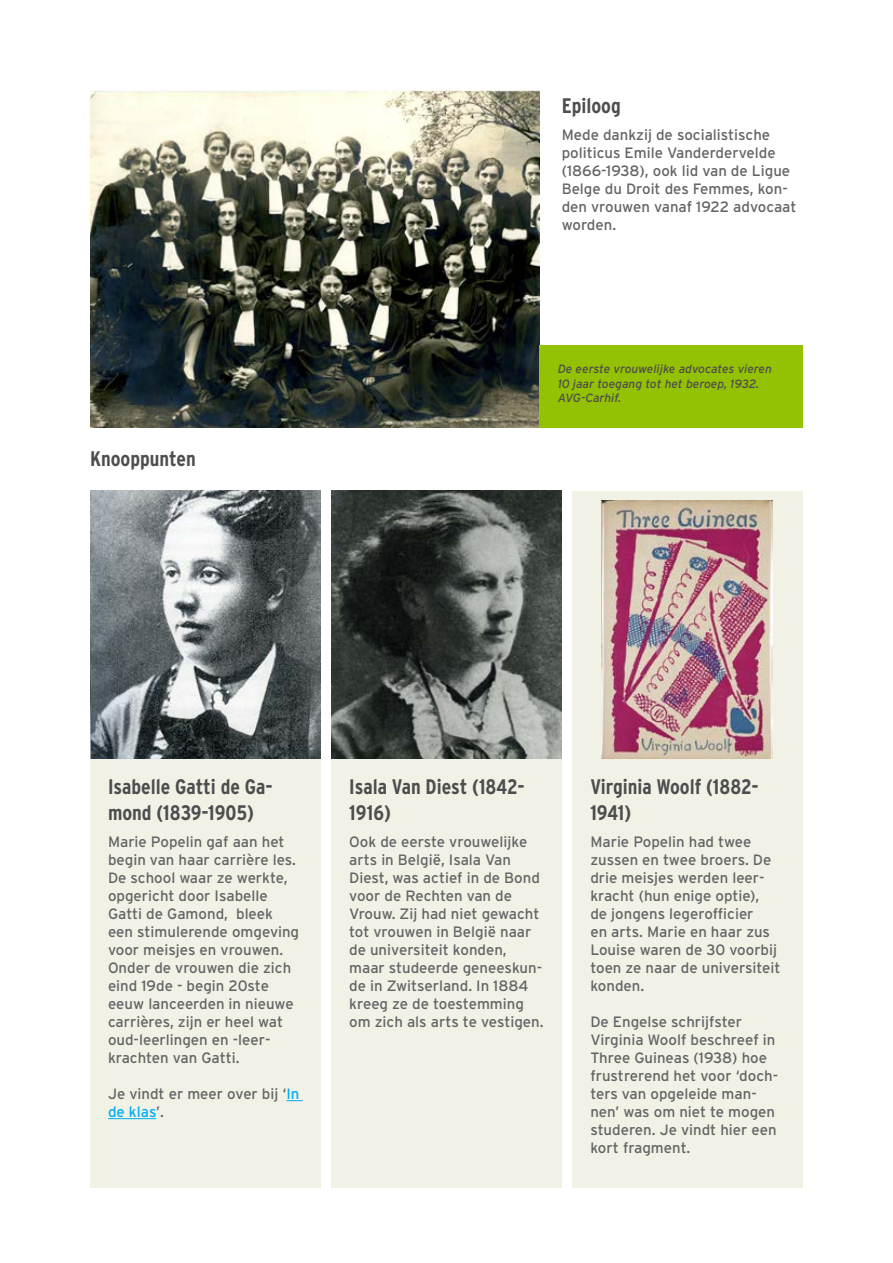
<style>
.page{position:relative;width:893px;height:1263px;background:#fff}
.page>*{position:absolute;margin:0;border:0;box-sizing:border-box;transform-origin:0 0}
.Headingstyle1{font:700 condensed 21px/25.2px "Interstate";color:#4d4d4f}
.t1{font:15px/18px "Interstate";color:#636466}
.t2{font:italic 12px/14.4px "Interstate";color:#4d4d4f}
.s1{color:#00aeef}
</style>
<div class="page">
<img style="left:90px;top:90px;width:450px;height:338px">
<div style="left:540px;top:346px;width:263px;height:82px;background:#93c103"></div>
<img style="left:90px;top:491px;width:231px;height:268px">
<div style="left:90px;top:759px;width:231px;height:429px;background:#f2f1e6"></div>
<svg style="left:286px;top:1100px;width:17px;height:1px"></svg>
<hr style="left:108px;top:1118px;width:48px;height:1px;background:#00aeef">
<img style="left:331px;top:491px;width:231px;height:268px">
<div style="left:331px;top:759px;width:231px;height:429px;background:#f2f1e6"></div>
<div style="left:572px;top:491px;width:231px;height:268px;background:#f2f1e6"></div>
<img style="left:601px;top:500px;width:171px;height:259px">
<div style="left:572px;top:759px;width:231px;height:429px;background:#f2f1e6"></div>
<p class="Headingstyle1" style="left:90px;top:446px;width:107px">Knooppunten</p>
<p class="Headingstyle1" style="left:562px;top:93px;width:61px">Epiloog</p>
<p class="t1" style="left:562px;top:126px;width:236px">Mede dankzij de socialistische politicus Emile Vanderdervelde (1866-1938), ook lid van de Ligue<br>Belge du Droit des Femmes, kon&shy;den vrouwen vanaf 1922 advocaat worden.</p>
<p class="t2" style="left:558px;top:362px;width:216px">De eerste vrouwelijke advocates vieren<br>10 jaar toegang tot het beroep, 1932.<br>AVG-Carhif.</p>
<p class="Headingstyle1" style="left:108px;top:774px;width:166px">Isabelle Gatti de Ga&shy;mond (1839-1905)</p>
<p class="t1" style="left:108px;top:832px;width:193px">Marie Popelin gaf aan het begin van haar carrière les.<br>De school waar ze werkte, opgericht door Isabelle<br>Gatti de Gamond, bleek een stimulerende omgeving voor meisjes en vrouwen.<br>Onder de vrouwen die zich eind 19de - begin 20ste eeuw lanceerden in nieuwe carrières, zijn er heel wat oud-leerlingen en -leer&shy;krachten van Gatti.</p>
<p class="t1" style="left:108px;top:1084px;width:193px">Je vindt er meer over bij ‘<span class="s1">In de klas</span>’.</p>
<p class="Headingstyle1" style="left:349px;top:774px;width:177px">Isala Van Diest (1842-<br>1916)</p>
<p class="t1" style="left:349px;top:832px;width:196px">Ook de eerste vrouwelijke arts in België, Isala Van<br>Diest, was actief in de Bond voor de Rechten van de<br>Vrouw. Zij had niet gewacht tot vrouwen in België naar de universiteit konden, maar studeerde geneeskun&shy;de in Zwitserland. In 1884 kreeg ze de toestemming om zich als arts te vestigen.</p>
<p class="Headingstyle1" style="left:590px;top:774px;width:170px">Virginia Woolf (1882-<br>1941)</p>
<p class="t1" style="left:590px;top:832px;width:192px">Marie Popelin had twee zussen en twee broers. De drie meisjes werden leer&shy;kracht (hun enige optie),<br>de jongens legerofficier<br>en arts. Marie en haar zus<br>Louise waren de 30 voorbij toen ze naar de universiteit konden.</p>
<p class="t1" style="left:590px;top:1012px;width:189px">De Engelse schrijfster<br>Virginia Woolf beschreef in<br>Three Guineas (1938) hoe frustrerend het voor ‘doch&shy;ters van opgeleide man&shy;nen’ was om niet te mogen studeren. Je vindt hier een kort fragment.</p>
</div>
